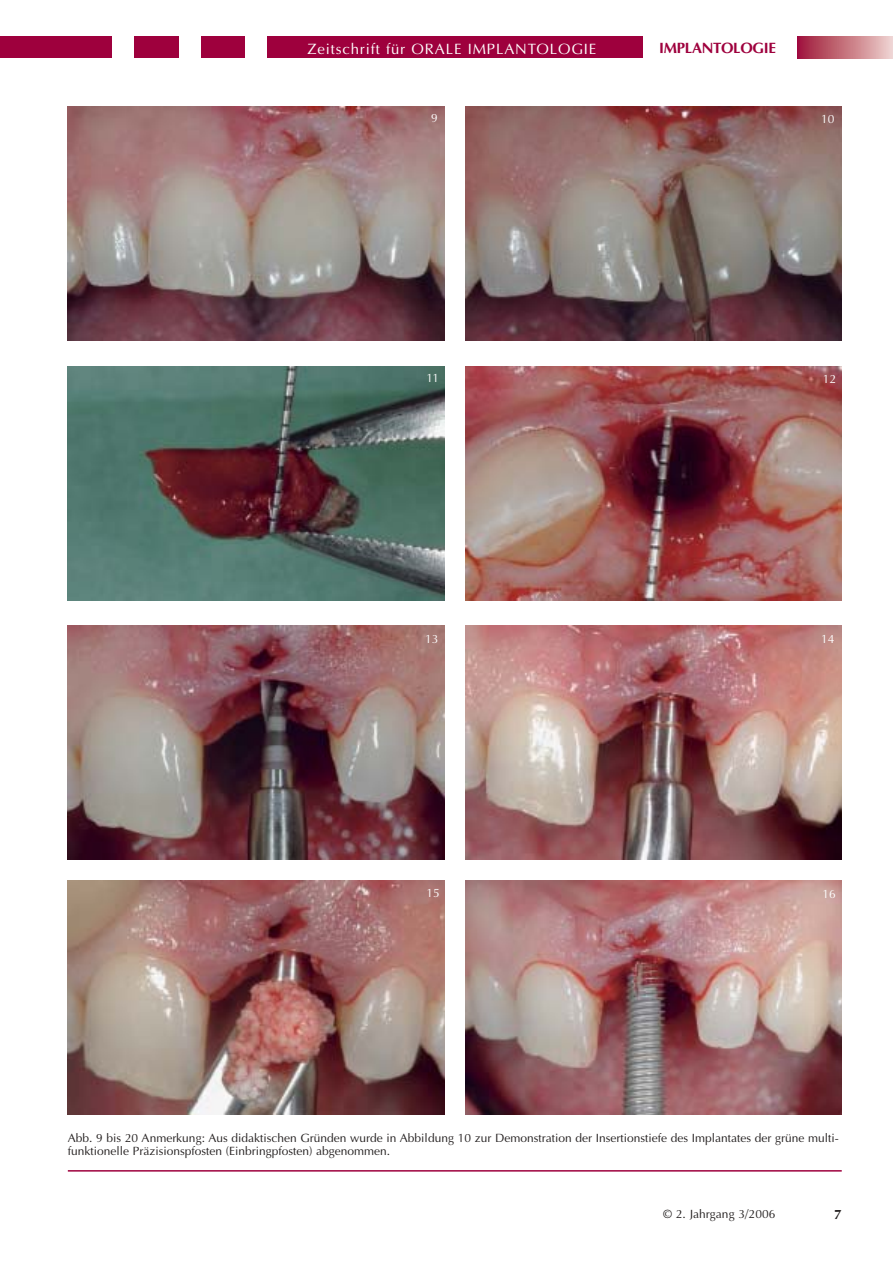
<style>
.page{position:relative;width:893px;height:1263px;background:#fff}
.page>*{position:absolute;margin:0;border:0;box-sizing:border-box;transform-origin:0 0}
.t1{font:15px "Optima";letter-spacing:.055em;color:#fff}
.t2{font:700 15px "Optima";letter-spacing:-.02em;color:#9e003d}
.t3{font:700 13.5px "Optima";color:#231f1f}
.t4{font:12px/13.5px "Optima";color:#231f1f}
.t5{font:12px "Optima";color:#fff}
</style>
<div class="page">
<div style="left:0;top:37px;width:797px;height:21px;background:#9e003d"></div>
<div style="left:245px;top:29px;width:22px;height:47px;background:#fff"></div>
<div style="left:179px;top:27px;width:21px;height:47px;background:#fff"></div>
<div style="left:113px;top:28px;width:21px;height:46px;background:#fff"></div>
<svg style="left:797px;top:37px;width:96px;height:21px;background:#c67381"></svg>
<div style="left:643px;top:25px;width:154px;height:43px;background:#fff"></div>
<hr style="left:68px;top:1170px;width:774px;height:1px;background:#9e003d">
<img style="left:68px;top:107px;width:376px;height:234px">
<img style="left:465px;top:107px;width:377px;height:234px">
<img style="left:68px;top:366px;width:376px;height:234px">
<img style="left:465px;top:366px;width:377px;height:234px">
<img style="left:68px;top:626px;width:376px;height:234px">
<img style="left:465px;top:626px;width:377px;height:234px">
<img style="left:68px;top:881px;width:376px;height:234px">
<img style="left:465px;top:881px;width:377px;height:234px">
<p class="t1" style="left:307px;top:42px;width:291px">Zeitschrift für ORALE IMPLANTOLOGIE</p>
<p class="t2" style="left:659px;top:42px;width:118px">IMPLANTOLOGIE</p>
<p class="t5" style="left:431px;top:113px;width:8px">9</p>
<p class="t5" style="left:821px;top:114px;width:15px">10</p>
<p class="t5" style="left:427px;top:373px;width:14px">11</p>
<p class="t5" style="left:823px;top:374px;width:15px">12</p>
<p class="t5" style="left:425px;top:633px;width:15px">13</p>
<p class="t5" style="left:821px;top:634px;width:15px">14</p>
<p class="t5" style="left:426px;top:888px;width:15px">15</p>
<p class="t5" style="left:823px;top:889px;width:15px">16</p>
<p class="t4" style="left:68px;top:1132px;width:772px">Abb. 9 bis 20 Anmerkung: Aus didaktischen Gründen wurde in Abbildung 10 zur Demonstration der Insertionstiefe des Implantates der grüne multi&shy;funktionelle Präzisionspfosten (Einbringpfosten) abgenommen.</p>
<p class="t4" style="left:663px;top:1208px;width:114px">© 2. Jahrgang 3/2006</p>
<p class="t3" style="left:834px;top:1208px;width:9px">7</p>
</div>
